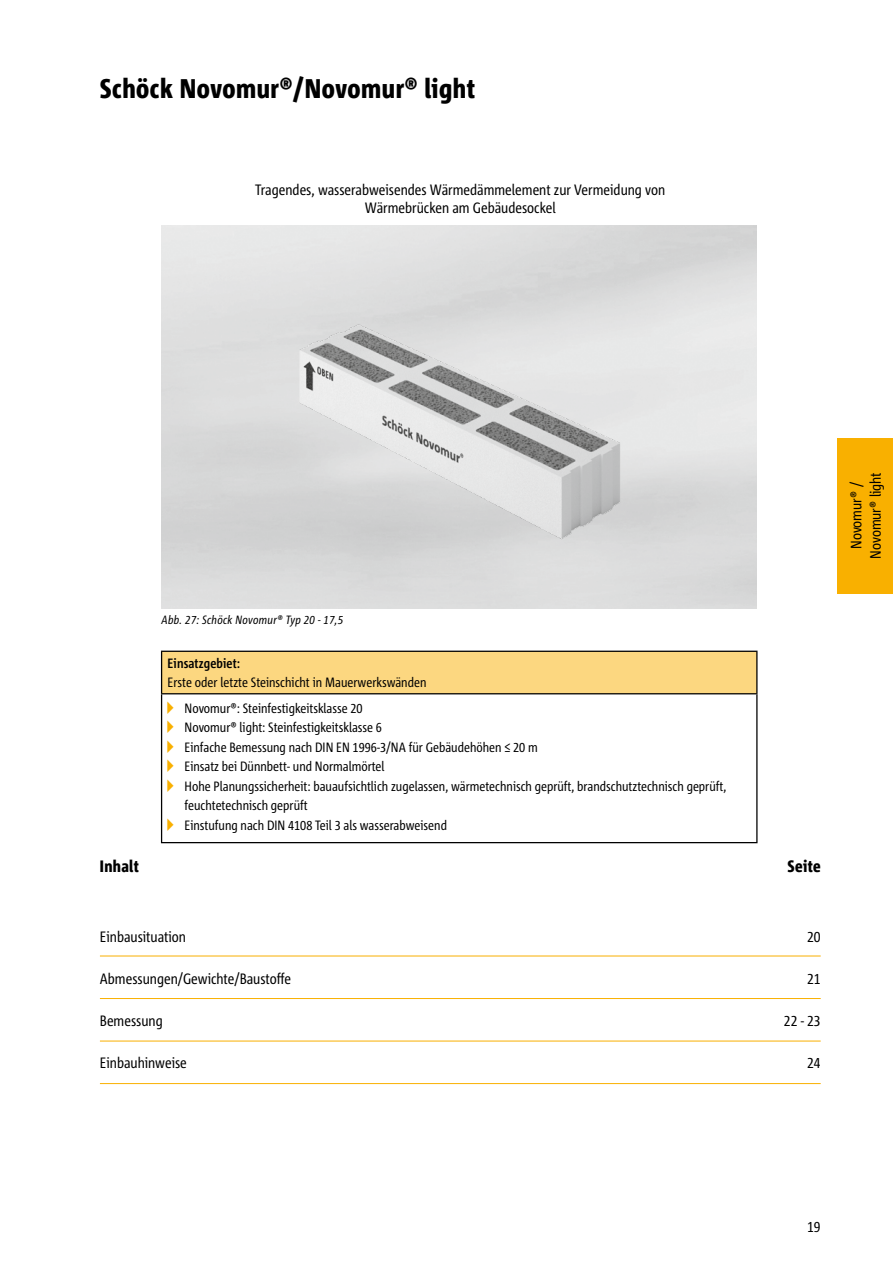
<style>
.page{position:relative;width:893px;height:1263px;background:#fff}
.page>*{position:absolute;margin:0;border:0;box-sizing:border-box;transform-origin:0 0}
.t1{font:800 27px "Corpid E1 s Cd";letter-spacing:.02em;color:#000}
.t2{font:800 16.5px "Corpid E1 s Cd";letter-spacing:.02em;color:#000}
.t3{font:15px/19.5px "Corpid E1 s Cd";color:#000;text-align:center}
.t4{font:13.5px/19.5px "Corpid E1 s Cd";color:#000}
.t5{font:700 13.5px "Corpid E1 s Cd";letter-spacing:.01em;color:#000}
.t6{font:italic 12px "Corpid E1 s Cd";letter-spacing:.02em;color:#000}
.s1{font-family:"Spe Schoeck";font-size:15px;color:#f9b000}
</style>
<div class="page">
<img style="left:162px;top:225px;width:595px;height:383px">
<div style="left:838px;top:438px;width:55px;height:155px;background:#f9b000"></div>
<div style="left:162px;top:651px;width:595px;height:43px;background:#fcd780"></div>
<hr style="left:161px;top:651px;width:596px;height:1px;background:#000">
<hr style="left:161px;top:652px;width:1px;height:41px;background:#000">
<hr style="left:756px;top:652px;width:1px;height:41px;background:#000">
<hr style="left:161px;top:694px;width:1px;height:148px;background:#000">
<hr style="left:756px;top:694px;width:1px;height:148px;background:#000">
<hr style="left:161px;top:842px;width:596px;height:1px;background:#000">
<hr style="left:161px;top:693px;width:596px;height:1px;background:#000">
<hr style="left:100px;top:956px;width:721px;height:1px;background:#f9b000">
<hr style="left:100px;top:998px;width:721px;height:1px;background:#f9b000">
<hr style="left:100px;top:1041px;width:721px;height:1px;background:#f9b000">
<hr style="left:100px;top:1083px;width:721px;height:1px;background:#f9b000">
<h1 class="t1" style="left:100px;top:71px;width:377px">Schöck Novomur®/Novomur® light</h1>
<p class="t3" style="left:255px;top:180px;width:412px;line-height:18px">Tragendes, wasserabweisendes Wärmedämmelement zur Vermeidung von<br>Wärmebrücken am Gebäudesockel</p>
<p class="t6" style="left:162px;top:612px;width:183px">Abb. 27: Schöck Novomur® Typ 20 - 17,5</p>
<p class="t5" style="left:168px;top:654px;width:74px">Einsatzgebiet:</p>
<p class="t4" style="left:168px;top:672px;width:260px">Erste oder letzte Steinschicht in Mauerwerkswänden</p>
<p class="t4" style="left:168px;top:698px;width:197px"><span class="s1">—</span> Novomur®: Steinfestigkeitsklasse 20</p>
<p class="t4" style="left:168px;top:717px;width:216px"><span class="s1">—</span> Novomur® light: Steinfestigkeitsklasse 6</p>
<p class="t4" style="left:168px;top:737px;width:372px"><span class="s1">—</span> Einfache Bemessung nach DIN EN 1996-3/NA für Gebäudehöhen ≤ 20 m</p>
<p class="t4" style="left:168px;top:756px;width:219px"><span class="s1">—</span> Einsatz bei Dünnbett- und Normalmörtel</p>
<p class="t4" style="left:185px;top:776px;width:543px;text-indent:-17px"><span class="s1">—</span> Hohe Planungssicherheit: bauaufsichtlich zugelassen, wärmetechnisch geprüft, brandschutztechnisch geprüft, feuchtetechnisch geprüft</p>
<p class="t4" style="left:168px;top:815px;width:281px"><span class="s1">—</span> Einstufung nach DIN 4108 Teil 3 als wasserabweisend</p>
<p class="t2" style="left:100px;top:856px;width:40px">Inhalt</p>
<p class="t2" style="left:788px;top:856px;width:35px">Seite</p>
<p class="t3" style="left:100px;top:926px;width:88px">Einbausituation</p>
<p class="t3" style="left:807px;top:926px;width:15px">20</p>
<p class="t3" style="left:100px;top:968px;width:193px">Abmessungen/Gewichte/Baustoffe</p>
<p class="t3" style="left:807px;top:968px;width:15px">21</p>
<p class="t3" style="left:100px;top:1010px;width:64px">Bemessung</p>
<p class="t3" style="left:784px;top:1010px;width:38px">22 - 23</p>
<p class="t3" style="left:100px;top:1052px;width:88px">Einbauhinweise</p>
<p class="t3" style="left:807px;top:1052px;width:15px">24</p>
<p class="t3" style="left:846px;top:559px;width:88px;rotate:-90deg">Novomur® /<br>Novomur® light</p>
<p class="t3" style="left:807px;top:1217px;width:15px">19</p>
</div>
